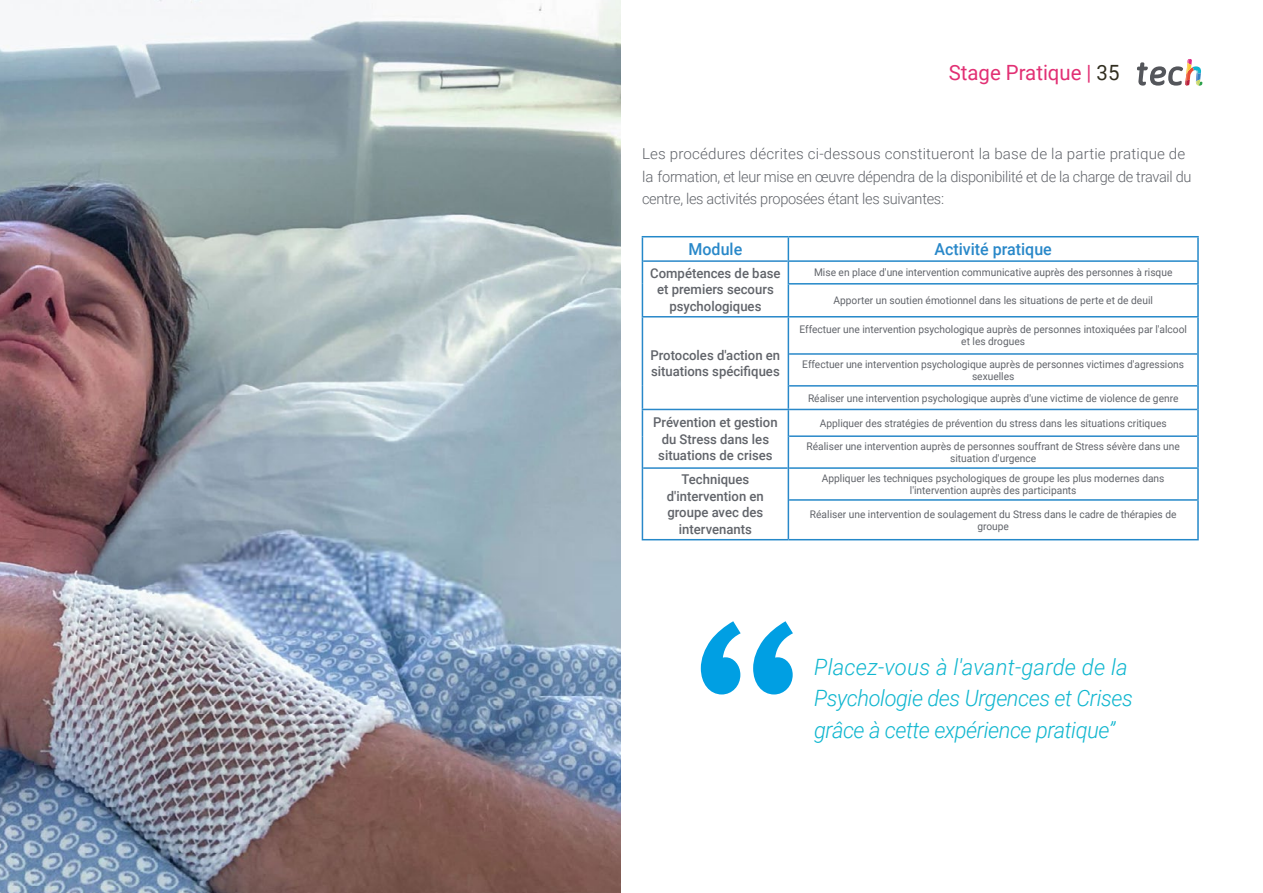
<style>
.page{position:relative;width:1263px;height:893px;background:#fff}
.page>*{position:absolute;margin:0;border:0;box-sizing:border-box;transform-origin:0 0}
.t1{font:italic 300 22.5px/31.5px "Roboto";letter-spacing:-.02em;color:#0fb6cf}
.t2{font:21px "Roboto";color:#e23074}
.t3{font:500 16.5px "Roboto";color:#2988c9}
.t4{font:300 15px/22.5px "Roboto";letter-spacing:-.02em;color:#61646a}
.t5{font:500 13.5px/16.5px "Roboto";color:#61646a;text-align:center}
.t6{font:10.5px/12px "Roboto";color:#61646a;text-align:center}
.s1{color:#312e20}
</style>
<div class="page">
<svg style="left:701px;top:621px;width:92px;height:73px"></svg>
<svg style="left:1137px;top:59px;width:65px;height:27px"></svg>
<img style="left:0;top:0;width:621px;height:893px">
<hr style="left:642px;top:539px;width:146px;height:1px;background:#2488c9">
<hr style="left:642px;top:436px;width:1px;height:32px;background:#2988c9">
<hr style="left:788px;top:436px;width:1px;height:32px;background:#2988c9">
<hr style="left:642px;top:468px;width:1px;height:32px;background:#2988c9">
<hr style="left:788px;top:468px;width:1px;height:32px;background:#2988c9">
<hr style="left:642px;top:500px;width:1px;height:39px;background:#2988c9">
<hr style="left:788px;top:500px;width:1px;height:39px;background:#2988c9">
<hr style="left:789px;top:353px;width:408px;height:2px;background:#2988c9">
<hr style="left:789px;top:385px;width:408px;height:2px;background:#2988c9">
<hr style="left:789px;top:409px;width:408px;height:1px;background:#2988c9">
<hr style="left:789px;top:435px;width:408px;height:2px;background:#2988c9">
<hr style="left:643px;top:260px;width:145px;height:2px;background:#2988c9">
<hr style="left:642px;top:284px;width:1px;height:32px;background:#2488c9">
<hr style="left:643px;top:467px;width:145px;height:2px;background:#2988c9">
<hr style="left:642px;top:236px;width:146px;height:1px;background:#2488c9">
<svg style="left:642px;top:237px;width:1px;height:47px"></svg>
<hr style="left:788px;top:236px;width:411px;height:1px;background:#2488c9">
<svg style="left:788px;top:237px;width:1px;height:46px"></svg>
<hr style="left:1197px;top:237px;width:2px;height:23px;background:#2488c9">
<hr style="left:788px;top:260px;width:411px;height:2px;background:#2488c9">
<hr style="left:1197px;top:262px;width:2px;height:21px;background:#2488c9">
<hr style="left:788px;top:285px;width:1px;height:31px;background:#2488c9">
<hr style="left:1197px;top:285px;width:2px;height:31px;background:#2488c9">
<hr style="left:1197px;top:317px;width:2px;height:37px;background:#2488c9">
<hr style="left:789px;top:467px;width:410px;height:2px;background:#2488c9">
<hr style="left:789px;top:499px;width:410px;height:2px;background:#2488c9">
<hr style="left:788px;top:539px;width:411px;height:1px;background:#2488c9">
<hr style="left:788px;top:283px;width:411px;height:2px;background:#2488c9">
<hr style="left:789px;top:316px;width:410px;height:1px;background:#2488c9">
<hr style="left:1197px;top:354px;width:2px;height:32px;background:#2488c9">
<hr style="left:1197px;top:386px;width:2px;height:23px;background:#2488c9">
<hr style="left:1197px;top:409px;width:2px;height:27px;background:#2488c9">
<hr style="left:1197px;top:436px;width:2px;height:31px;background:#2488c9">
<hr style="left:1197px;top:469px;width:2px;height:30px;background:#2488c9">
<hr style="left:1197px;top:501px;width:2px;height:38px;background:#2488c9">
<hr style="left:642px;top:316px;width:147px;height:1px;background:#2988c9">
<hr style="left:642px;top:317px;width:1px;height:37px;background:#2988c9">
<hr style="left:788px;top:317px;width:1px;height:37px;background:#2988c9">
<hr style="left:642px;top:354px;width:1px;height:32px;background:#2988c9">
<hr style="left:788px;top:354px;width:1px;height:32px;background:#2988c9">
<svg style="left:642px;top:386px;width:1px;height:50px"></svg>
<svg style="left:788px;top:386px;width:1px;height:50px"></svg>
<hr style="left:642px;top:409px;width:147px;height:1px;background:#2988c9">
<h2 class="t2" style="left:949px;top:57px;width:172px">Stage Pratique | <span class="s1">35</span></h2>
<h3 class="t4" style="left:642px;top:142px;width:551px">Les procédures décrites ci-dessous constitueront la base de la partie pratique de la formation, et leur mise en œuvre dépendra de la disponibilité et de la charge de travail du centre, les activités proposées étant les suivantes:</h3>
<h3 class="t3" style="left:688px;top:238px;width:55px">Module</h3>
<h3 class="t3" style="left:934px;top:238px;width:119px">Activité pratique</h3>
<p class="t5" style="left:650px;top:264px;width:132px">Compétences de base et premiers secours psychologiques</p>
<p class="t6" style="left:814px;top:266px;width:360px">Mise en place d'une intervention communicative auprès des personnes à risque</p>
<p class="t6" style="left:833px;top:294px;width:321px">Apporter un soutien émotionnel dans les situations de perte et de deuil</p>
<p class="t5" style="left:650px;top:346px;width:131px;text-align:left">Protocoles d'action en situations spécifiques</p>
<p class="t6" style="left:799px;top:323px;width:389px">Effectuer une intervention psychologique auprès de personnes intoxiquées par l'alcool et les drogues</p>
<p class="t6" style="left:802px;top:358px;width:383px">Effectuer une intervention psychologique auprès de personnes victimes d'agressions sexuelles</p>
<p class="t6" style="left:808px;top:391px;width:372px">Réaliser une intervention psychologique auprès d'une victime de violence de genre</p>
<p class="t5" style="left:653px;top:414px;width:126px">Prévention et gestion du Stress dans les situations de crises</p>
<p class="t6" style="left:820px;top:417px;width:348px">Appliquer des stratégies de prévention du stress dans les situations critiques</p>
<p class="t6" style="left:806px;top:440px;width:375px">Réaliser une intervention auprès de personnes souffrant de Stress sévère dans une situation d'urgence</p>
<p class="t5" style="left:667px;top:471px;width:99px">Techniques d'intervention en groupe avec des intervenants</p>
<p class="t6" style="left:822px;top:472px;width:344px">Appliquer les techniques psychologiques de groupe les plus modernes dans l'intervention auprès des participants</p>
<p class="t6" style="left:810px;top:508px;width:368px">Réaliser une intervention de soulagement du Stress dans le cadre de thérapies de groupe</p>
<h1 class="t1" style="left:814px;top:650px;width:320px">Placez-vous à l'avant-garde de la<br>Psychologie des Urgences et Crises grâce à cette expérience pratique”</h1>
</div>
